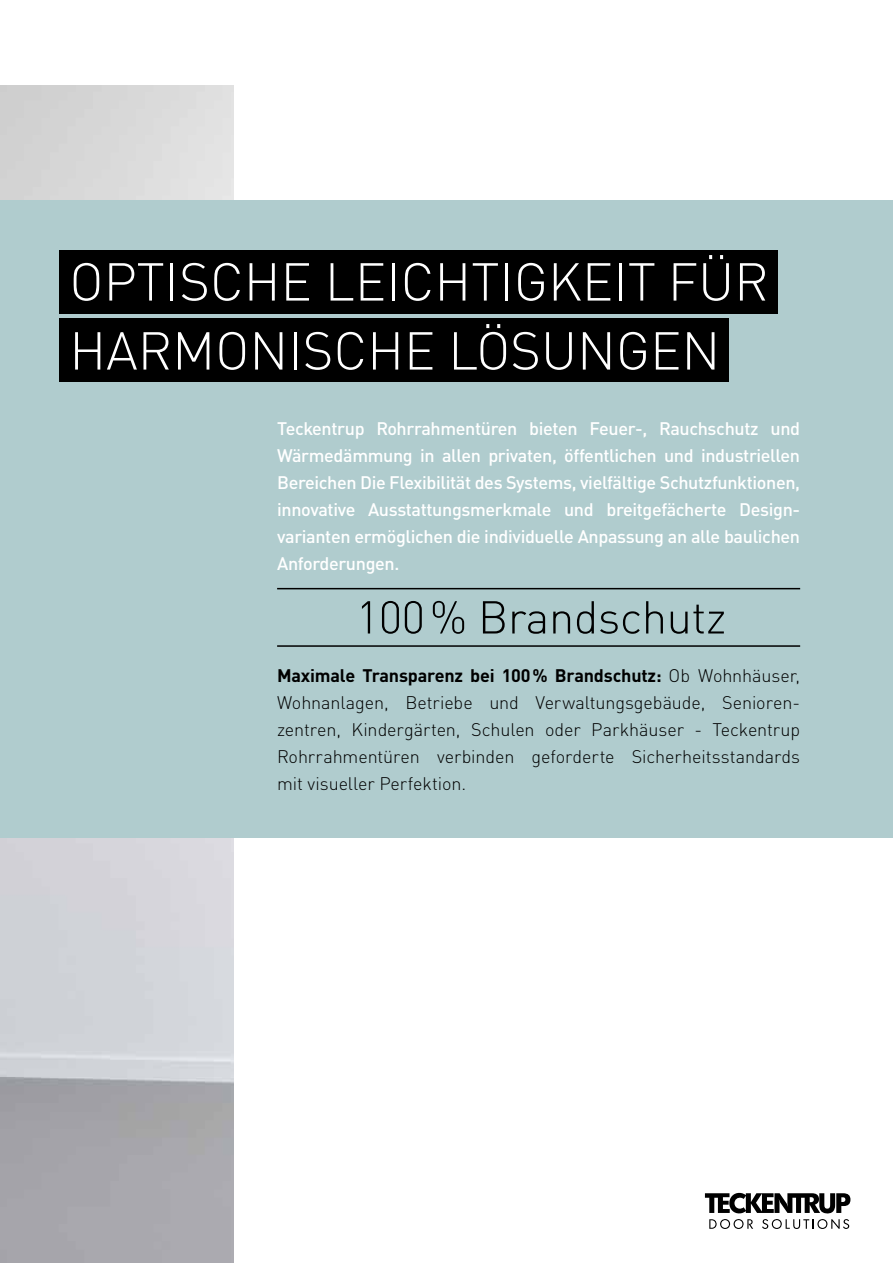
<style>
.page{position:relative;width:893px;height:1263px;background:#fff}
.page>*{position:absolute;margin:0;border:0;box-sizing:border-box;transform-origin:0 0}
.t1{font:300 52.5px/69px "DIN Pro";color:#fff}
.t2{font:500 18px/27px "DIN Pro";letter-spacing:-.02em;color:#fff;text-align:justify}
.t3{font:300 18px/27px "DIN Pro";letter-spacing:-.005em;color:#000;text-align:justify}
.s1{font-weight:700}
</style>
<div class="page">
<div style="left:0;top:200px;width:893px;height:638px;background:#b0ccce"></div>
<svg style="left:362px;top:601px;width:362px;height:33px"></svg>
<hr style="left:277px;top:588px;width:523px;height:1px;background:#000">
<hr style="left:277px;top:645px;width:523px;height:2px;background:#000">
<div style="left:60px;top:250px;width:718px;height:64px;background:#000"></div>
<div style="left:60px;top:318px;width:669px;height:64px;background:#000"></div>
<svg style="left:705px;top:1192px;width:145px;height:37px"></svg>
<h1 class="t1" style="left:69px;top:244px;width:701px">OPTISCHE LEICHTIGKEIT FÜR<br>HARMONISCHE LÖSUNGEN</h1>
<p class="t2" style="left:277px;top:414px;width:525px">Teckentrup Rohrrahmentüren bieten Feuer-, Rauchschutz und Wärmedämmung in allen privaten, öffentlichen und industriellen Bereichen Die Flexibilität des Systems, vielfältige Schutzfunktionen, innovative Ausstattungsmerkmale und breitgefächerte Design&shy;varianten ermöglichen die individuelle Anpassung an alle baulichen Anforderungen.</p>
<p class="t3" style="left:277px;top:661px;width:524px"><span class="s1">Maximale Transparenz bei 100% Brandschutz:</span> Ob Wohnhäuser, Wohnanlagen, Betriebe und Verwaltungsgebäude, Senioren&shy;zentren, Kindergärten, Schulen oder Parkhäuser - Teckentrup Rohrrahmentüren verbinden geforderte Sicherheitsstandards mit visueller Perfektion.</p>
</div>
